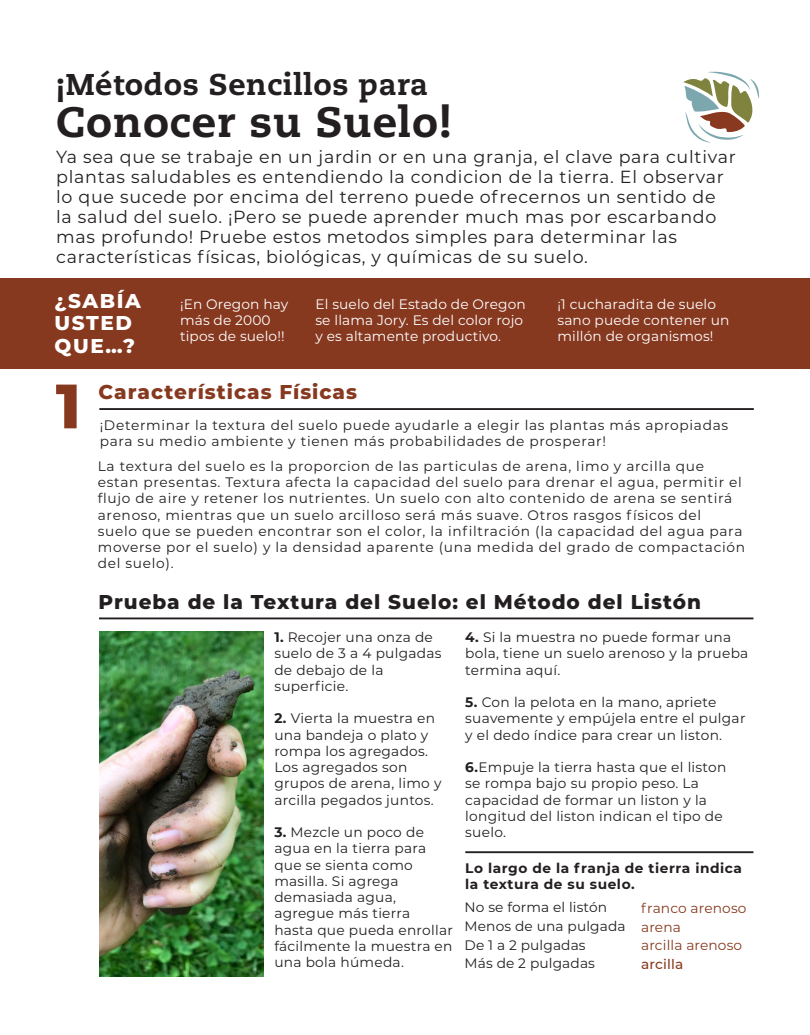
<style>
.page{position:relative;width:810px;height:1035px;background:#fff}
.page>*{position:absolute;margin:0;border:0;box-sizing:border-box;transform-origin:0 0}
.t1{font:800 62.5px "Montserrat";color:#873920}
.t2{font:800 42.5px "Caecilia LT Pro 85";letter-spacing:.02em;color:#231f20}
.t3{font:800 30px "Caecilia LT Pro 85";letter-spacing:.02em;color:#231f20}
.t4{font:800 20px "Montserrat";letter-spacing:.05em;color:#231f20}
.t5{font:800 20px "Montserrat";letter-spacing:.05em;color:#873920}
.t6{font:800 20px/22.5px "Montserrat";letter-spacing:.08em;color:#fff}
.t7{font:17.5px/20px "Montserrat";letter-spacing:.04em;color:#231f20}
.t8{font:13.75px/16.2px "Montserrat";letter-spacing:.02em;color:#231f20}
.t9{font:13.75px/16.2px "Montserrat";letter-spacing:.05em;color:#231f20}
.t10{font:13.75px/16.2px "Montserrat";letter-spacing:.01em;color:#fff}
.t11{font:700 13.75px/16.2px "Montserrat";letter-spacing:.04em;color:#231f20}
.t12{font:13.75px/18.8px "Montserrat";letter-spacing:.01em;color:#873a1e}
.t13{font:500 13.75px "Montserrat";letter-spacing:.01em;color:#873a1e}
.s1{font-weight:700}
</style>
<div class="page">
<svg style="left:683px;top:72px;width:76px;height:71px"></svg>
<img style="left:100px;top:632px;width:163px;height:345px">
<div style="left:0;top:278px;width:810px;height:90px;background:#873920"></div>
<hr style="left:99px;top:408px;width:655px;height:2px;background:#231f20">
<hr style="left:99px;top:618px;width:654px;height:1px;background:#231f20">
<hr style="left:465px;top:851px;width:288px;height:2px;background:#231f20">
<h3 class="t3" style="left:56px;top:63px;width:373px">¡Métodos Sencillos para</h3>
<h2 class="t2" style="left:56px;top:93px;width:397px">Conocer su Suelo!</h2>
<p class="t7" style="left:56px;top:146px;width:681px">Ya sea que se trabaje en un jardin or en una granja, el clave para cultivar plantas saludables es entendiendo la condicion de la tierra. El observar lo que sucede por encima del terreno puede ofrecernos un sentido de la salud del suelo. ¡Pero se puede aprender much mas por escarbando mas profundo! Pruebe estos metodos simples para determinar las características físicas, biológicas, y químicas de su suelo.</p>
<h3 class="t6" style="left:54px;top:288px;width:88px">¿SABÍA<br>USTED<br>QUE…?</h3>
<p class="t10" style="left:180px;top:295px;width:110px">¡En Oregon hay más de 2000 tipos de suelo!!</p>
<p class="t10" style="left:315px;top:295px;width:212px">El suelo del Estado de Oregon se llama Jory. Es del color rojo y es altamente productivo.</p>
<p class="t10" style="left:558px;top:295px;width:173px">¡1 cucharadita de suelo sano puede contener un millón de organismos!</p>
<h1 class="t1" style="left:56px;top:360px;width:27px">1</h1>
<h3 class="t5" style="left:98px;top:377px;width:260px">Características Físicas</h3>
<p class="t9" style="left:100px;top:417px;width:630px">¡Determinar la textura del suelo puede ayudarle a elegir las plantas más apropiadas para su medio ambiente y tienen más probabilidades de prosperar!</p>
<p class="t9" style="left:98px;top:457px;width:649px">La textura del suelo es la proporcion de las particulas de arena, limo y arcilla que estan presentas. Textura afecta la capacidad del suelo para drenar el agua, permitir el flujo de aire y retener los nutrientes. Un suelo con alto contenido de arena se sentirá arenoso, mientras que un suelo arcilloso será más suave. Otros rasgos físicos del<br>suelo que se pueden encontrar son el color, la infiltración (la capacidad del agua para moverse por el suelo) y la densidad aparente (una medida del grado de compactación del suelo).</p>
<h3 class="t4" style="left:98px;top:587px;width:604px">Prueba de la Textura del Suelo: el Método del Listón</h3>
<p class="t8" style="left:274px;top:629px;width:169px"><span class="s1">1.</span> Recojer una onza de suelo de 3 a 4 pulgadas de debajo de la superficie.</p>
<p class="t8" style="left:274px;top:710px;width:169px"><span class="s1">2.</span> Vierta la muestra en una bandeja o plato y rompa los agregados.<br>Los agregados son grupos de arena, limo y arcilla pegados juntos.</p>
<p class="t8" style="left:274px;top:824px;width:180px"><span class="s1">3.</span> Mezcle un poco de agua en la tierra para que se sienta como masilla. Si agrega demasiada agua, agregue más tierra<br>hasta que pueda enrollar fácilmente la muestra en una bola húmeda.</p>
<p class="t8" style="left:465px;top:629px;width:285px"><span class="s1">4.</span> Si la muestra no puede formar una bola, tiene un suelo arenoso y la prueba termina aquí.</p>
<p class="t8" style="left:465px;top:694px;width:282px"><span class="s1">5.</span> Con la pelota en la mano, apriete suavemente y empújela entre el pulgar y el dedo índice para crear un liston.</p>
<p class="t8" style="left:465px;top:759px;width:263px"><span class="s1">6.</span>Empuje la tierra hasta que el liston se rompa bajo su propio peso. La capacidad de formar un liston y la longitud del liston indican el tipo de suelo.</p>
<p class="t11" style="left:465px;top:859px;width:278px">Lo largo de la franja de tierra indica la textura de su suelo.</p>
<p class="t8" style="left:465px;top:897px;width:163px;line-height:18.8px">No se forma el listón<br>Menos de una pulgada<br>De 1 a 2 pulgadas<br>Más de 2 pulgadas</p>
<p class="t12" style="left:641px;top:898px;width:107px">franco arenoso arena<br>arcilla arenoso</p>
<p class="t13" style="left:641px;top:955px;width:44px">arcilla</p>
</div>
